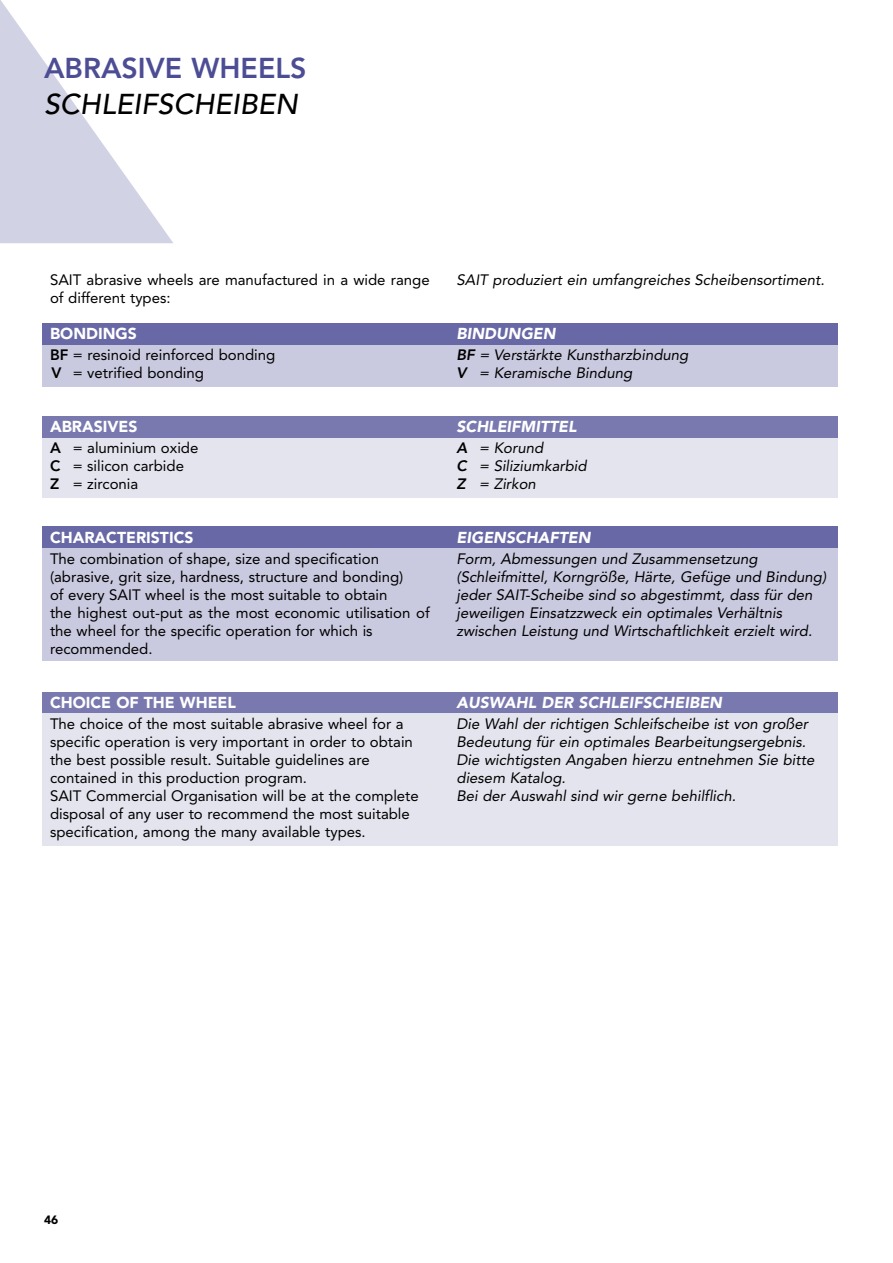
<style>
.page{position:relative;width:893px;height:1263px;background:#fff}
.page>*{position:absolute;margin:0;border:0;box-sizing:border-box;transform-origin:0 0}
.t1{font:italic 500 28.5px "Avenir";color:#000}
.t2{font:800 28.5px "Avenir";color:#4d4d95}
.t3{font:italic 900 15.75px "Avenir";color:#fff}
.t4{font:900 15.75px "Avenir";color:#fff}
.t5{font:15px/18px "Avenir";color:#000}
.t6{font:italic 15px/18px "Avenir";color:#000}
.t7{font:900 12px "Avenir";color:#000}
.s1{font-weight:800}
</style>
<div class="page">
<div style="left:43px;top:437px;width:795px;height:60px;background:#e4e4ef"></div>
<div style="left:43px;top:692px;width:795px;height:21px;background:#7979b0"></div>
<div style="left:43px;top:713px;width:795px;height:133px;background:#e4e4ef"></div>
<div style="left:43px;top:547px;width:795px;height:114px;background:#c9c9df"></div>
<div style="left:43px;top:526px;width:795px;height:21px;background:#6768a5"></div>
<div style="left:43px;top:416px;width:795px;height:21px;background:#7979b0"></div>
<div style="left:43px;top:344px;width:795px;height:43px;background:#c9c9df"></div>
<div style="left:43px;top:323px;width:795px;height:21px;background:#6768a5"></div>
<svg style="left:0;top:0;width:173px;height:243px"></svg>
<h1 class="t2" style="left:44px;top:57px;width:264px">ABRASIVE WHEELS</h1>
<h1 class="t1" style="left:44px;top:93px;width:255px">SCHLEIFSCHEIBEN</h1>
<p class="t5" style="left:50px;top:272px;width:381px">SAIT abrasive wheels are manufactured in a wide range of different types:</p>
<p class="t4" style="left:50px;top:327px;width:88px">BONDINGS</p>
<p class="t5" style="left:50px;top:347px;width:227px"><span class="s1">BF</span> = resinoid reinforced bonding<br><span class="s1">V</span> = vetrified bonding</p>
<p class="t4" style="left:50px;top:420px;width:89px">ABRASIVES</p>
<p class="t5" style="left:50px;top:440px;width:150px"><span class="s1">A</span> = aluminium oxide<br><span class="s1">C</span> = silicon carbide<br><span class="s1">Z</span> = zirconia</p>
<p class="t4" style="left:50px;top:531px;width:145px">CHARACTERISTICS</p>
<p class="t5" style="left:50px;top:551px;width:381px">The combination of shape, size and specification (abrasive, grit size, hardness, structure and bonding)<br>of every SAIT wheel is the most suitable to obtain<br>the highest out-put as the most economic utilisation of the wheel for the specific operation for which is recommended.</p>
<p class="t4" style="left:50px;top:696px;width:187px">CHOICE OF THE WHEEL</p>
<p class="t5" style="left:50px;top:716px;width:370px">The choice of the most suitable abrasive wheel for a specific operation is very important in order to obtain the best possible result. Suitable guidelines are contained in this production program.<br>SAIT Commercial Organisation will be at the complete disposal of any user to recommend the most suitable specification, among the many available types.</p>
<p class="t6" style="left:456px;top:272px;width:370px">SAIT produziert ein umfangreiches Scheibensortiment.</p>
<p class="t3" style="left:456px;top:327px;width:101px">BINDUNGEN</p>
<p class="t6" style="left:456px;top:347px;width:233px"><span class="s1">BF</span> = Verstärkte Kunstharzbindung<br><span class="s1">V</span> = Keramische Bindung</p>
<p class="t3" style="left:456px;top:420px;width:122px">SCHLEIFMITTEL</p>
<p class="t6" style="left:456px;top:440px;width:132px"><span class="s1">A</span> = Korund<br><span class="s1">C</span> = Siliziumkarbid<br><span class="s1">Z</span> = Zirkon</p>
<p class="t3" style="left:456px;top:531px;width:136px">EIGENSCHAFTEN</p>
<p class="t6" style="left:456px;top:551px;width:371px">Form, Abmessungen und Zusammensetzung (Schleifmittel, Korngröße, Härte, Gefüge und Bindung) jeder SAIT-Scheibe sind so abgestimmt, dass für den jeweiligen Einsatzzweck ein optimales Verhältnis zwischen Leistung und Wirtschaftlichkeit erzielt wird.</p>
<p class="t3" style="left:456px;top:696px;width:267px">AUSWAHL DER SCHLEIFSCHEIBEN</p>
<p class="t6" style="left:456px;top:716px;width:359px">Die Wahl der richtigen Schleifscheibe ist von großer Bedeutung für ein optimales Bearbeitungsergebnis.<br>Die wichtigsten Angaben hierzu entnehmen Sie bitte diesem Katalog.<br>Bei der Auswahl sind wir gerne behilflich.</p>
<p class="t7" style="left:44px;top:1215px;width:16px">46</p>
</div>
